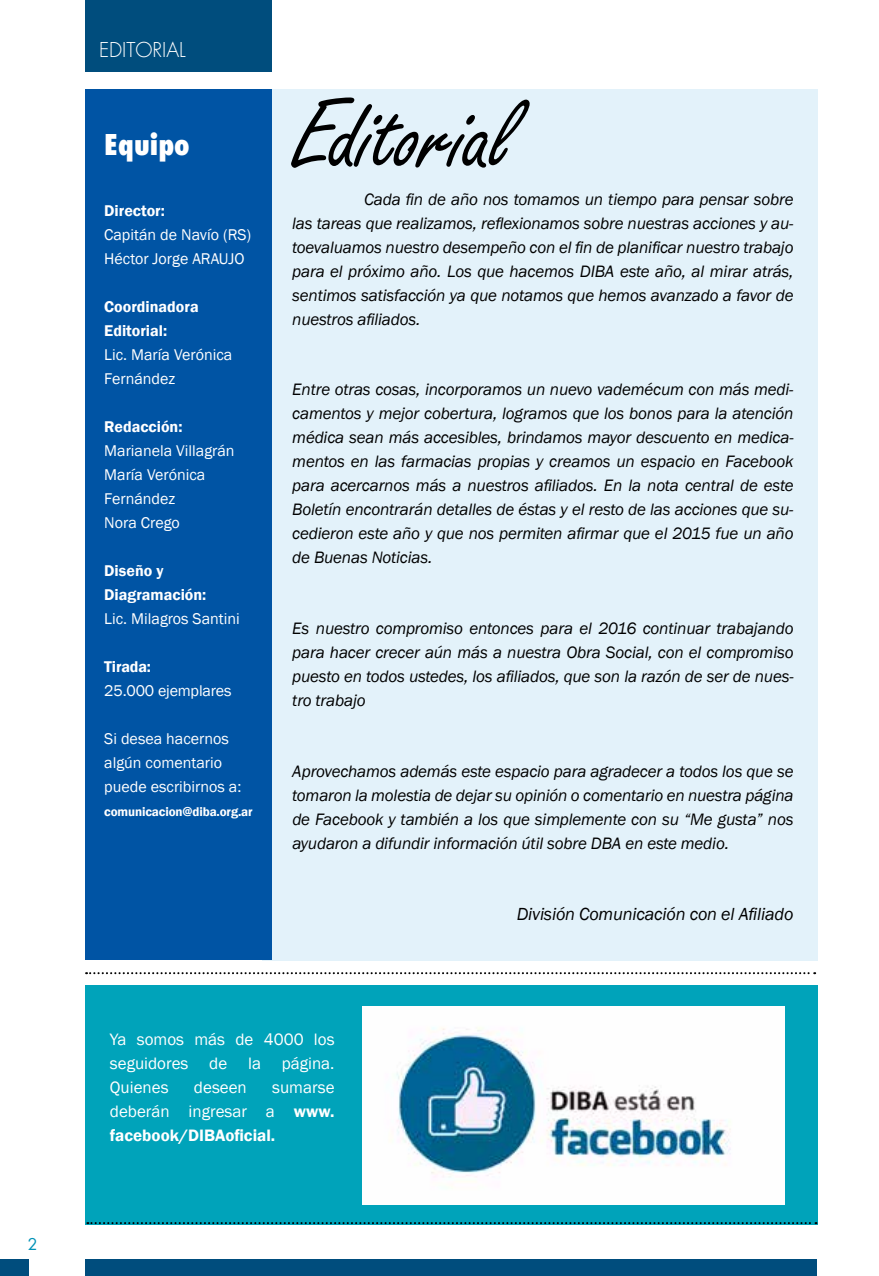
<style>
.page{position:relative;width:879px;height:1276px;background:#fff}
.page>*{position:absolute;margin:0;border:0;box-sizing:border-box;transform-origin:0 0}
.t1{font:106px "Freestyle Script";letter-spacing:-.01em;color:#000}
.t2{font:800 condensed 28px "Futura LT";color:#fff}
.t3{font:300 20px "Futura LT";color:#fff}
.t4{font:italic 18px "Franklin Gothic";letter-spacing:-.01em;color:#000}
.t5{font:18px "Futura";color:#0092b7}
.t6{font:italic 17px/24px "Franklin Gothic";letter-spacing:-.01em;color:#000;text-align:justify}
.t7{font:17px/24px "Franklin Gothic";color:#fff;text-align:justify}
.t8{font:600 17px/24px "Franklin Gothic";color:#fff;text-align:justify}
.t9{font:16px/24px "Franklin Gothic";color:#fff}
.t10{font:600 16px/24px "Franklin Gothic";color:#fff}
.t11{font:600 13px "Franklin Gothic";letter-spacing:-.01em;color:#fff}
.s1{font-weight:400}
</style>
<div class="page">
<div style="left:85px;top:1258px;width:731px;height:18px;background:#004d7d"></div>
<div style="left:0;top:1258px;width:29px;height:18px;background:#004d7d"></div>
<div style="left:85px;top:985px;width:732px;height:240px;background:#00a3ba"></div>
<div style="left:262px;top:89px;width:555px;height:871px;background:#e3f2fa"></div>
<div style="left:85px;top:89px;width:186px;height:870px;background:#0054a4"></div>
<div style="left:85px;top:0;width:186px;height:71px;background:#004d7d"></div>
<svg style="left:86px;top:972px;width:729px;height:2px"></svg>
<svg style="left:87px;top:1222px;width:729px;height:2px"></svg>
<img style="left:362px;top:1006px;width:423px;height:198px">
<p class="t5" style="left:28px;top:1233px;width:12px">2</p>
<p class="t3" style="left:99px;top:38px;width:78px">EDITORIAL</p>
<h2 class="t2" style="left:104px;top:127px;width:87px">Equipo</h2>
<p class="t10" style="left:104px;top:199px;width:62px">Director:</p>
<p class="t9" style="left:104px;top:223px;width:149px">Capitán de Navío (RS)<br>Héctor Jorge ARAUJO</p>
<p class="t10" style="left:104px;top:295px;width:96px">Coordinadora<br>Editorial:</p>
<p class="t9" style="left:104px;top:343px;width:129px">Lic. María Verónica<br>Fernández</p>
<p class="t10" style="left:104px;top:415px;width:80px">Redacción:</p>
<p class="t9" style="left:104px;top:439px;width:132px">Marianela Villagrán<br>María Verónica<br>Fernández<br>Nora Crego</p>
<p class="t10" style="left:104px;top:559px;width:104px">Diseño y<br>Diagramación:</p>
<p class="t9" style="left:104px;top:607px;width:137px">Lic. Milagros Santini</p>
<p class="t10" style="left:104px;top:655px;width:48px">Tirada:</p>
<p class="t9" style="left:104px;top:679px;width:129px">25.000 ejemplares</p>
<p class="t9" style="left:104px;top:727px;width:139px">Si desea hacernos algún comentario puede escribirnos a:</p>
<p class="t11" style="left:104px;top:804px;width:150px">comunicacion@diba.org.ar</p>
<h1 class="t1" style="left:292px;top:79px;width:224px">Editorial</h1>
<p class="t6" style="left:292px;top:187px;width:503px;text-indent:72px">Cada fin de año nos tomamos un tiempo para pensar sobre las tareas que realizamos, reflexionamos sobre nuestras acciones y au&shy;toevaluamos nuestro desempeño con el fin de planificar nuestro trabajo para el próximo año. Los que hacemos DIBA este año, al mirar atrás, sentimos satisfacción ya que notamos que hemos avanzado a favor de nuestros afiliados.</p>
<p class="t6" style="left:292px;top:378px;width:503px">Entre otras cosas, incorporamos un nuevo vademécum con más medi&shy;camentos y mejor cobertura, logramos que los bonos para la atención médica sean más accesibles, brindamos mayor descuento en medica&shy;mentos en las farmacias propias y creamos un espacio en Facebook para acercarnos más a nuestros afiliados. En la nota central de este Boletín encontrarán detalles de éstas y el resto de las acciones que su&shy;cedieron este año y que nos permiten afirmar que el 2015 fue un año de Buenas Noticias.</p>
<p class="t6" style="left:292px;top:617px;width:503px">Es nuestro compromiso entonces para el 2016 continuar trabajando para hacer crecer aún más a nuestra Obra Social, con el compromiso puesto en todos ustedes, los afiliados, que son la razón de ser de nues&shy;tro trabajo</p>
<p class="t6" style="left:292px;top:759px;width:503px">Aprovechamos además este espacio para agradecer a todos los que se tomaron la molestia de dejar su opinión o comentario en nuestra página de Facebook y también a los que simplemente con su “Me gusta” nos ayudaron a difundir información útil sobre DBA en este medio.</p>
<p class="t4" style="left:517px;top:902px;width:278px">División Comunicación con el Afiliado</p>
<p class="t7" style="left:110px;top:1027px;width:226px">Ya somos más de 4000 los seguidores de la página.<br>Quienes</p>
<p class="t7" style="left:194px;top:1075px;width:54px">deseen</p>
<p class="t8" style="left:110px;top:1075px;width:226px;text-indent:162px"><span class="s1">sumarse deberán ingresar a</span> www. facebook/DIBAoficial.</p>
</div>
